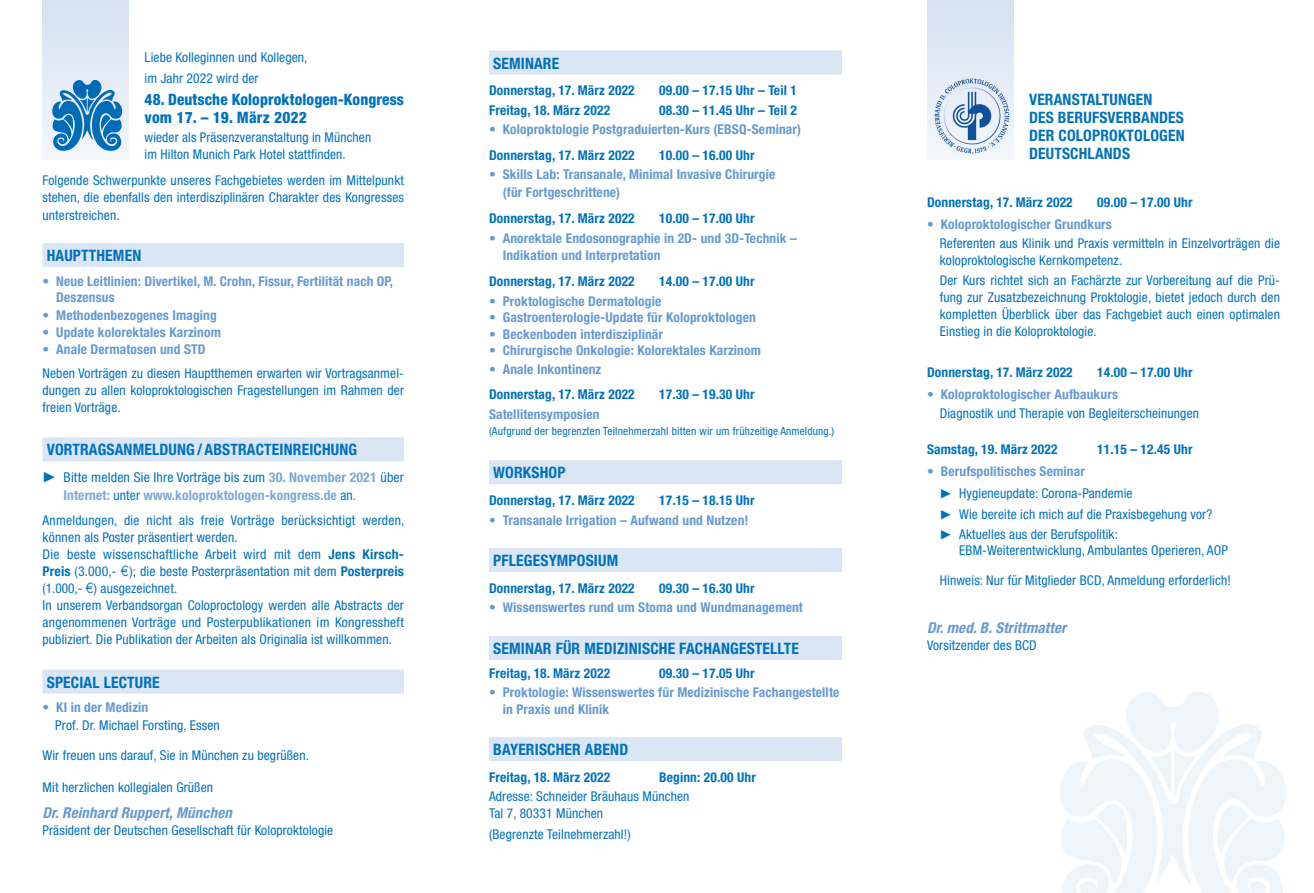
<style>
.page{position:relative;width:1314px;height:893px;background:#fff}
.page>*{position:absolute;margin:0;border:0;box-sizing:border-box;transform-origin:0 0}
.t1{font:700 condensed 15.75px/18px "Helvetica Neue";letter-spacing:.01em;color:#0072bc}
.t2{font:800 condensed 15.75px/18px "Helvetica Neue";letter-spacing:.01em;color:#0072bc}
.t3{font:italic 700 condensed 15px "Helvetica Neue";letter-spacing:.01em;color:#6599d1}
.t4{font:condensed 13.5px/17px "Helvetica Neue";letter-spacing:.01em;color:#0072bc}
.t5{font:700 condensed 13.5px/17.2px "Helvetica Neue";letter-spacing:.01em;color:#6599d1}
.t6{font:700 condensed 13.5px "Helvetica Neue";letter-spacing:.01em;color:#0072bc}
.t7{font:700 condensed 13.5px/17.2px "Helvetica Neue";letter-spacing:.01em;color:#7ca7d8}
.t8{font:condensed 11.25px "Helvetica Neue";letter-spacing:.02em;color:#0072bc}
.s1{font-weight:400;color:#0072bc}
.s2{font-weight:700}
</style>
<div class="page">
<div style="left:43px;top:0;width:86px;height:159px;background:linear-gradient(to bottom,#d5e1f1,#f3f6fb)"></div>
<div style="left:927px;top:0;width:86px;height:159px;background:linear-gradient(to bottom,#d5e1f1,#f3f6fb)"></div>
<div style="left:489px;top:50px;width:353px;height:24px;background:#dbe6f4"></div>
<div style="left:489px;top:460px;width:353px;height:24px;background:#dbe6f4"></div>
<div style="left:489px;top:548px;width:353px;height:24px;background:#dbe6f4"></div>
<div style="left:489px;top:636px;width:353px;height:24px;background:#dbe6f4"></div>
<div style="left:489px;top:737px;width:353px;height:24px;background:#dbe6f4"></div>
<div style="left:43px;top:243px;width:361px;height:24px;background:#dbe6f4"></div>
<div style="left:43px;top:437px;width:361px;height:24px;background:#dbe6f4"></div>
<div style="left:43px;top:669px;width:361px;height:24px;background:#dbe6f4"></div>
<img style="left:49px;top:78px;width:77px;height:76px">
<img style="left:933px;top:78px;width:77px;height:76px">
<p class="t4" style="left:145px;top:46px;width:164px;line-height:21.5px">Liebe Kolleginnen und Kollegen, im Jahr 2022 wird der</p>
<p class="t2" style="left:145px;top:90px;width:261px">48. Deutsche Koloproktologen-Kongress vom 17. – 19. März 2022</p>
<p class="t4" style="left:145px;top:129px;width:228px">wieder als Präsenzveranstaltung in München im Hilton Munich Park Hotel stattfinden.</p>
<p class="t4" style="left:43px;top:172px;width:363px;text-align:justify">Folgende Schwerpunkte unseres Fachgebietes werden im Mittelpunkt stehen, die ebenfalls den interdisziplinären Charakter des Kongresses unterstreichen.</p>
<p class="t1" style="left:47px;top:246px;width:94px">Hauptthemen</p>
<p class="t5" style="left:56px;top:273px;width:338px;line-height:16.5px;text-indent:-14px">• Neue Leitlinien: Divertikel, M. Crohn, Fissur, Fertilität nach OP,<br>Deszensus</p>
<p class="t5" style="left:43px;top:306px;width:176px">• Methodenbezogenes Imaging</p>
<p class="t5" style="left:43px;top:324px;width:180px">• Update kolorektales Karzinom</p>
<p class="t5" style="left:43px;top:341px;width:165px">• Anale Dermatosen und STD</p>
<p class="t4" style="left:43px;top:364px;width:363px;text-align:justify">Neben Vorträgen zu diesen Hauptthemen erwarten wir Vortragsanmel&shy;dungen zu allen koloproktologischen Fragestellungen im Rahmen der freien Vorträge.</p>
<p class="t1" style="left:47px;top:441px;width:53px">Vortragsanm</p>
<p class="t1" style="left:144px;top:441px;width:205px">eldung / Abstracteinreichung</p>
<p class="t7" style="left:64px;top:469px;width:342px"><span class="s1">Bitte melden Sie Ihre Vorträge bis zum</span> 30. November 2021 <span class="s1">über<br></span>Internet: <span class="s1">unter</span> www.koloproktologen-kongress.de <span class="s1">an.</span></p>
<p class="t4" style="left:43px;top:512px;width:363px">Anmeldungen, die nicht als freie Vorträge berücksichtigt werden, können als Poster präsentiert werden.<br>Die beste wissenschaftliche Arbeit wird mit dem <span class="s2">Jens Kirsch-Preis</span> (3.000,- ); die beste Posterpräsentation mit dem <span class="s2">Posterpreis </span>(1.000,- ) ausgezeichnet.<br>In unserem Verbandsorgan Coloproctology werden alle Abstracts der angenommenen Vorträge und Posterpublikationen im Kongressheft publiziert. Die Publikation der Arbeiten als Originalia ist willkommen.</p>
<p class="t1" style="left:47px;top:673px;width:33px">Special</p>
<p class="t1" style="left:104px;top:673px;width:58px">Lecture</p>
<p class="t5" style="left:43px;top:699px;width:107px">• KI in der Medizin</p>
<p class="t4" style="left:55px;top:716px;width:166px">Prof. Dr. Michael Forsting, Essen</p>
<p class="t4" style="left:43px;top:746px;width:268px">Wir freuen uns darauf, Sie in München zu begrüßen.</p>
<p class="t4" style="left:43px;top:778px;width:172px">Mit herzlichen kollegialen Grüßen</p>
<p class="t3" style="left:43px;top:803px;width:191px">Dr. Reinhard Ruppert, München</p>
<p class="t4" style="left:43px;top:822px;width:292px">Präsident der Deutschen Gesellschaft für Koloproktologie</p>
<p class="t1" style="left:493px;top:54px;width:26px">Semina</p>
<p class="t1" style="left:543px;top:54px;width:18px">re</p>
<p class="t6" style="left:489px;top:82px;width:147px">Donnerstag, 17. März 2022</p>
<p class="t6" style="left:659px;top:82px;width:139px">09.00 – 17.15 Uhr – Teil 1</p>
<p class="t6" style="left:489px;top:102px;width:123px">Freitag, 18. März 2022</p>
<p class="t6" style="left:659px;top:102px;width:139px">08.30 – 11.45 Uhr – Teil 2</p>
<p class="t5" style="left:489px;top:121px;width:314px">• Koloproktologie Postgraduierten-Kurs (EBSQ-Seminar)</p>
<p class="t6" style="left:489px;top:147px;width:147px">Donnerstag, 17. März 2022</p>
<p class="t6" style="left:659px;top:147px;width:97px">10.00 – 16.00 Uhr</p>
<p class="t5" style="left:503px;top:166px;width:274px;text-indent:-14px">• Skills Lab: Transanale, Minimal Invasive Chirurgie (für Fortgeschrittene)</p>
<p class="t6" style="left:489px;top:210px;width:147px">Donnerstag, 17. März 2022</p>
<p class="t6" style="left:659px;top:210px;width:97px">10.00 – 17.00 Uhr</p>
<p class="t5" style="left:503px;top:229px;width:296px;text-indent:-14px">• Anorektale Endosonographie in 2D- und 3D-Technik –<br>Indikation und Interpretation</p>
<p class="t6" style="left:489px;top:273px;width:147px">Donnerstag, 17. März 2022</p>
<p class="t6" style="left:659px;top:273px;width:97px">14.00 – 17.00 Uhr</p>
<p class="t5" style="left:489px;top:292px;width:174px">• Proktologische Dermatologie</p>
<p class="t5" style="left:489px;top:309px;width:268px">• Gastroenterologie-Update für Koloproktologen</p>
<p class="t5" style="left:489px;top:325px;width:176px">• Beckenboden interdisziplinär</p>
<p class="t5" style="left:489px;top:342px;width:273px">• Chirurgische Onkologie: Kolorektales Karzinom</p>
<p class="t5" style="left:489px;top:360px;width:114px">• Anale Inkontinenz</p>
<p class="t6" style="left:489px;top:386px;width:147px">Donnerstag, 17. März 2022</p>
<p class="t6" style="left:659px;top:386px;width:97px">17.30 – 19.30 Uhr</p>
<p class="t5" style="left:489px;top:405px;width:112px">Satellitensymposien</p>
<p class="t8" style="left:489px;top:424px;width:347px">(Aufgrund der begrenzten Teilnehmerzahl bitten wir um frühzeitige Anmeldung.)</p>
<p class="t1" style="left:493px;top:463px;width:65px">Workshop</p>
<p class="t6" style="left:489px;top:492px;width:147px">Donnerstag, 17. März 2022</p>
<p class="t6" style="left:659px;top:492px;width:97px">17.15 – 18.15 Uhr</p>
<p class="t5" style="left:489px;top:511px;width:261px">• Transanale Irrigation – Aufwand und Nutzen!</p>
<p class="t1" style="left:493px;top:551px;width:73px">Pflegesymposi</p>
<p class="t1" style="left:598px;top:551px;width:20px">um</p>
<p class="t6" style="left:489px;top:580px;width:147px">Donnerstag, 17. März 2022</p>
<p class="t6" style="left:659px;top:580px;width:97px">09.30 – 16.30 Uhr</p>
<p class="t5" style="left:489px;top:599px;width:315px">• Wissenswertes rund um Stoma und Wundmanagement</p>
<p class="t1" style="left:493px;top:639px;width:26px">Semina</p>
<p class="t1" style="left:543px;top:639px;width:69px">r für medizinisc</p>
<p class="t1" style="left:659px;top:639px;width:142px">he Fachang estellte</p>
<p class="t6" style="left:489px;top:665px;width:123px">Freitag, 18. März 2022</p>
<p class="t6" style="left:659px;top:665px;width:97px">09.30 – 17.05 Uhr</p>
<p class="t5" style="left:503px;top:684px;width:338px;line-height:16.5px;text-indent:-14px">• Proktologie: Wissenswertes für Medizinische Fachangestellte in Praxis und Klinik</p>
<p class="t1" style="left:493px;top:740px;width:127px">Bayerischer Abend</p>
<p class="t6" style="left:489px;top:769px;width:123px">Freitag, 18. März 2022</p>
<p class="t6" style="left:659px;top:769px;width:98px">Beginn: 20.00 Uhr</p>
<p class="t4" style="left:489px;top:788px;width:202px;line-height:16.5px">Adresse: Schneider Bräuhaus München<br>Tal 7, 80331 München</p>
<p class="t4" style="left:489px;top:825px;width:143px">(Begrenzte Teilnehmerzahl!)</p>
<p class="t1" style="left:1029px;top:90px;width:157px">VERANSTALTU NGEN<br>DES BERU FSVERBANDES<br>DER COLOPROKTOLOGEN<br>DEUTSCHLANDS</p>
<p class="t6" style="left:927px;top:194px;width:147px">Donnerstag, 17. März 2022</p>
<p class="t6" style="left:1097px;top:194px;width:97px">09.00 – 17.00 Uhr</p>
<p class="t5" style="left:927px;top:215px;width:186px">• Koloproktologischer Grundkurs</p>
<p class="t4" style="left:940px;top:235px;width:342px">Referenten aus Klinik und Praxis vermitteln in Einzelvorträgen die koloproktologische Kernkompetenz.</p>
<p class="t4" style="left:940px;top:271px;width:342px;text-align:justify">Der Kurs richtet sich an Fachärzte zur Vorbereitung auf die Prü&shy;fung zur Zusatzbezeichnung Proktologie, bietet jedoch durch den kompletten Überblick über das Fachgebiet auch einen optimalen Einstieg in die Koloproktologie.</p>
<p class="t6" style="left:927px;top:364px;width:147px">Donnerstag, 17. März 2022</p>
<p class="t6" style="left:1097px;top:364px;width:97px">14.00 – 17.00 Uhr</p>
<p class="t5" style="left:927px;top:385px;width:193px">• Koloproktologischer Aufbaukurs</p>
<p class="t4" style="left:940px;top:405px;width:261px">Diagnostik und Therapie von Begleiterscheinungen</p>
<p class="t6" style="left:927px;top:441px;width:132px">Samstag, 19. März 2022</p>
<p class="t6" style="left:1097px;top:441px;width:97px">11.15 – 12.45 Uhr</p>
<p class="t5" style="left:927px;top:462px;width:159px">• Berufspolitisches Seminar</p>
<p class="t4" style="left:959px;top:483px;width:255px;line-height:20.2px">Hygieneupdate: Corona-Pandemie<br>Wie bereite ich mich auf die Praxisbegehung vor?<br>Aktuelles aus der Berufspolitik:</p>
<p class="t4" style="left:959px;top:542px;width:270px">EBM-Weiterentwicklung, Ambulantes Operieren, AOP</p>
<p class="t4" style="left:940px;top:572px;width:293px">Hinweis: Nur für Mitglieder BCD, Anmeldung erforderlich!</p>
<p class="t3" style="left:927px;top:618px;width:141px">Dr. med. B. Strittmatter</p>
<p class="t4" style="left:927px;top:636px;width:111px">Vorsitzender des BCD</p>
</div>
